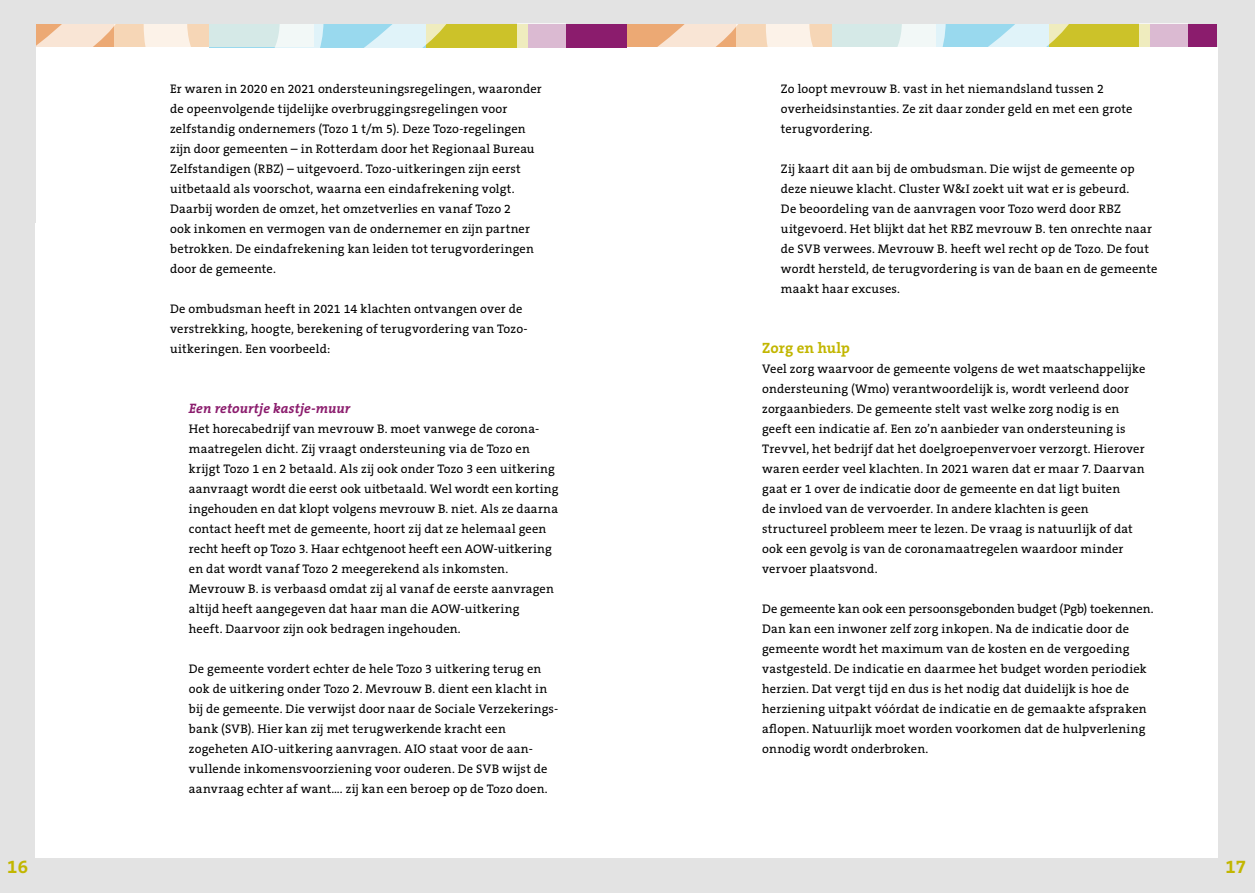
<style>
.page{position:relative;width:1255px;height:893px;background:#fff}
.page>*{position:absolute;margin:0;border:0;box-sizing:border-box;transform-origin:0 0}
.t1{font:700 18.75px "The Serif B W7";color:#c2b600}
.t2{font:700 15px "The Serif B W7";letter-spacing:.005em;color:#c2b600}
.t3{font:italic 700 13.75px "The Serif B W7";letter-spacing:.01em;color:#8b1c6d}
.t4{font:12.5px/20px "The Serif B W5 Plain";letter-spacing:.015em;color:#000}
</style>
<div class="page">
<div style="left:0;top:0;width:627px;height:893px;background:#e3e3e3"></div>
<div style="left:35px;top:47px;width:592px;height:810px;background:#fff"></div>
<svg style="left:316px;top:0;width:276px;height:47px"></svg>
<div style="left:528px;top:0;width:105px;height:47px;background:#8b1c6d"></div>
<svg style="left:144px;top:23px;width:179px;height:25px"></svg>
<svg style="left:35px;top:24px;width:102px;height:85px"></svg>
<svg style="left:330px;top:23px;width:137px;height:25px;background:#c4dec2"></svg>
<div style="left:0;top:0;width:627px;height:23px;background:#e3e3e3"></div>
<div style="left:627px;top:0;width:627px;height:893px;background:#e3e3e3"></div>
<svg style="left:937px;top:0;width:276px;height:48px"></svg>
<div style="left:1150px;top:0;width:104px;height:48px;background:#8b1c6d"></div>
<svg style="left:765px;top:23px;width:180px;height:24px"></svg>
<svg style="left:622px;top:23px;width:136px;height:25px;background:#eec4a9"></svg>
<svg style="left:952px;top:23px;width:137px;height:24px;background:#c3dec3"></svg>
<div style="left:1217px;top:0;width:37px;height:222px;background:#e3e3e3"></div>
<div style="left:627px;top:0;width:627px;height:23px;background:#e3e3e3"></div>
<div style="left:627px;top:47px;width:590px;height:810px;background:#fff"></div>
<svg style="left:1139px;top:23px;width:48px;height:24px"></svg>
<svg style="left:517px;top:23px;width:49px;height:25px"></svg>
<p class="t4" style="left:170px;top:79px;width:373px">Er waren in 2020 en 2021 ondersteuningsregelingen, waaronder de opeenvolgende tijdelijke overbruggingsregelingen voor zelfstandig ondernemers (Tozo 1 t/m 5). Deze Tozo-regelingen zijn door gemeenten – in Rotterdam door het Regionaal Bureau Zelfstandigen (RBZ) – uitgevoerd. Tozo-uitkeringen zijn eerst uitbetaald als voorschot, waarna een eindafrekening volgt.<br>Daarbij worden de omzet, het omzetverlies en vanaf Tozo 2<br>ook inkomen en vermogen van de ondernemer en zijn partner betrokken. De eindafrekening kan leiden tot terugvorderingen door de gemeente.</p>
<p class="t4" style="left:170px;top:299px;width:359px">De ombudsman heeft in 2021 14 klachten ontvangen over de verstrekking, hoogte, berekening of terugvordering van Tozo&shy;uitkeringen. Een voorbeeld:</p>
<p class="t3" style="left:189px;top:400px;width:163px">Een retourtje kastje-muur</p>
<p class="t4" style="left:189px;top:419px;width:371px">Het horecabedrijf van mevrouw B. moet vanwege de corona&shy;maatregelen dicht. Zij vraagt ondersteuning via de Tozo en krijgt Tozo 1 en 2 betaald. Als zij ook onder Tozo 3 een uitkering aanvraagt wordt die eerst ook uitbetaald. Wel wordt een korting ingehouden en dat klopt volgens mevrouw B. niet. Als ze daarna contact heeft met de gemeente, hoort zij dat ze helemaal geen recht heeft op Tozo 3. Haar echtgenoot heeft een AOW-uitkering en dat wordt vanaf Tozo 2 meegerekend als inkomsten.<br>Mevrouw B. is verbaasd omdat zij al vanaf de eerste aanvragen altijd heeft aangegeven dat haar man die AOW-uitkering<br>heeft. Daarvoor zijn ook bedragen ingehouden.</p>
<p class="t4" style="left:189px;top:659px;width:371px">De gemeente vordert echter de hele Tozo 3 uitkering terug en ook de uitkering onder Tozo 2. Mevrouw B. dient een klacht in bij de gemeente. Die verwijst door naar de Sociale Verzekerings&shy;bank (SVB). Hier kan zij met terugwerkende kracht een zogeheten AIO-uitkering aanvragen. AIO staat voor de aan&shy;vullende inkomensvoorziening voor ouderen. De SVB wijst de aanvraag echter af want…. zij kan een beroep op de Tozo doen.</p>
<p class="t4" style="left:781px;top:79px;width:353px">Zo loopt mevrouw B. vast in het niemandsland tussen 2 overheidsinstanties. Ze zit daar zonder geld en met een grote terugvordering.</p>
<p class="t4" style="left:781px;top:159px;width:378px">Zij kaart dit aan bij de ombudsman. Die wijst de gemeente op deze nieuwe klacht. Cluster W&amp;I zoekt uit wat er is gebeurd.<br>De beoordeling van de aanvragen voor Tozo werd door RBZ uitgevoerd. Het blijkt dat het RBZ mevrouw B. ten onrechte naar de SVB verwees. Mevrouw B. heeft wel recht op de Tozo. De fout wordt hersteld, de terugvordering is van de baan en de gemeente maakt haar excuses.</p>
<p class="t2" style="left:762px;top:338px;width:89px">Zorg en hulp</p>
<p class="t4" style="left:762px;top:359px;width:384px">Veel zorg waarvoor de gemeente volgens de wet maatschappelijke ondersteuning (Wmo) verantwoordelijk is, wordt verleend door zorgaanbieders. De gemeente stelt vast welke zorg nodig is en geeft een indicatie af. Een zo’n aanbieder van ondersteuning is Trevvel, het bedrijf dat het doelgroepenvervoer verzorgt. Hierover waren eerder veel klachten. In 2021 waren dat er maar 7. Daarvan gaat er 1 over de indicatie door de gemeente en dat ligt buiten<br>de invloed van de vervoerder. In andere klachten is geen structureel probleem meer te lezen. De vraag is natuurlijk of dat ook een gevolg is van de coronamaatregelen waardoor minder vervoer plaatsvond.</p>
<p class="t4" style="left:762px;top:599px;width:393px">De gemeente kan ook een persoonsgebonden budget (Pgb) toekennen.<br>Dan kan een inwoner zelf zorg inkopen. Na de indicatie door de gemeente wordt het maximum van de kosten en de vergoeding vastgesteld. De indicatie en daarmee het budget worden periodiek herzien. Dat vergt tijd en dus is het nodig dat duidelijk is hoe de herziening uitpakt vóórdat de indicatie en de gemaakte afspraken aflopen. Natuurlijk moet worden voorkomen dat de hulpverlening onnodig wordt onderbroken.</p>
<h1 class="t1" style="left:7px;top:854px;width:22px">16</h1>
<h1 class="t1" style="left:1231px;top:854px;width:12px">3</h1>
<h1 class="t1" style="left:1225px;top:854px;width:22px">17</h1>
</div>
